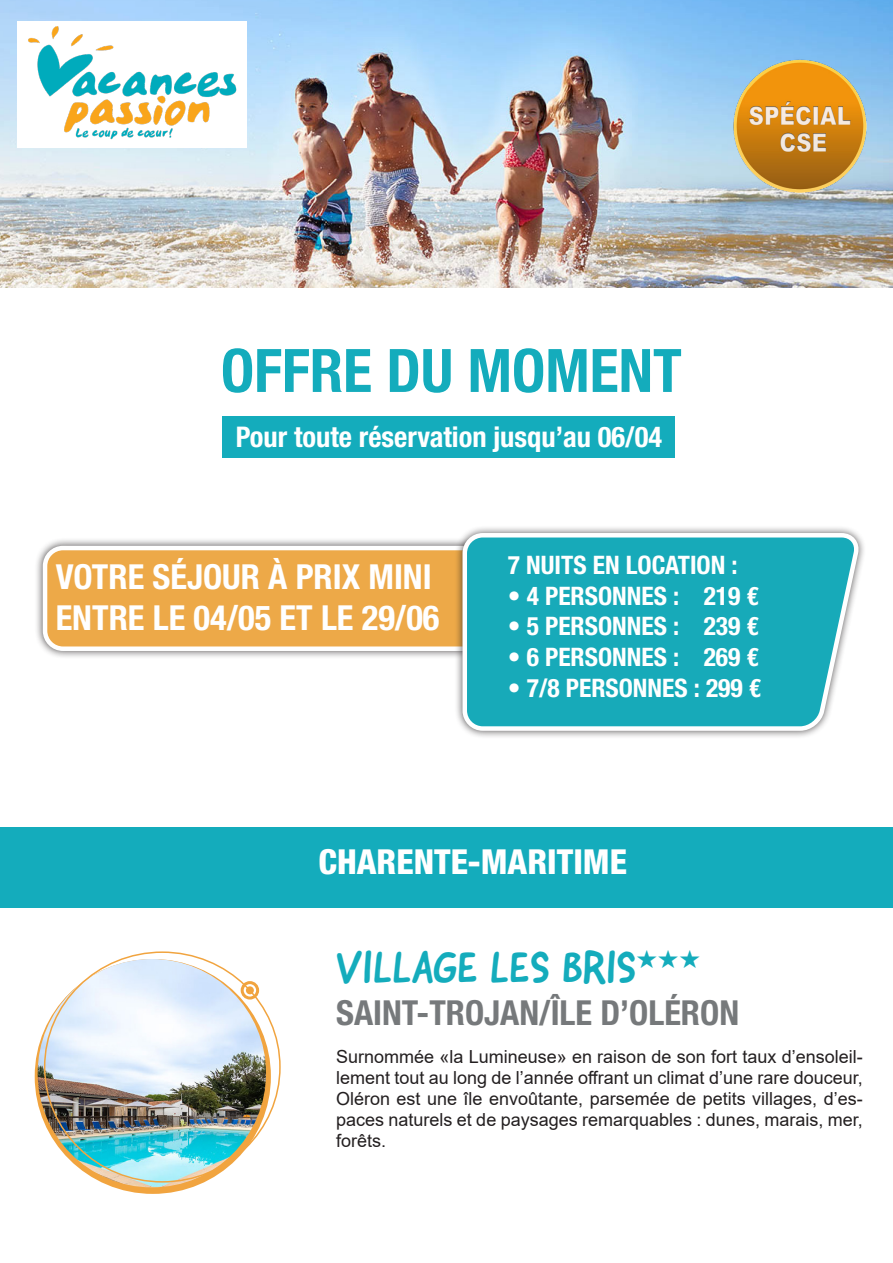
<style>
.page{position:relative;width:893px;height:1263px;background:#fff}
.page>*{position:absolute;margin:0;border:0;box-sizing:border-box;transform-origin:0 0}
.t1{font:700 condensed 60px "Helvetica Neue LT Std";color:#14acbc}
.t2{font:45px "Good Dog New";color:#14acbc}
.t3{font:700 condensed 34.5px "Helvetica Neue LT Std";color:#fff}
.t4{font:700 condensed 34.5px "Helvetica Neue LT Std";color:#76797b}
.t5{font:800 condensed 34.5px "Helvetica Neue LT Std";color:#fff}
.t6{font:700 condensed 28.5px "Helvetica Neue LT Std";color:#fff}
.t7{font:700 condensed 25.5px "Helvetica Neue LT Std";color:#fff}
.t8{font:18px/21px "Arial";color:#231f20;text-align:justify}
</style>
<div class="page">
<img style="left:0;top:0;width:893px;height:287px">
<svg style="left:17px;top:21px;width:230px;height:127px"></svg>
<img style="left:24px;top:22px;width:216px;height:119px">
<img style="left:733px;top:59px;width:133px;height:133px">
<div style="left:35px;top:537px;width:505px;height:122px;background:#231f20;opacity:.75"></div>
<svg style="left:41px;top:543px;width:413px;height:110px;background:#ebb15e"></svg>
<div style="left:222px;top:416px;width:452px;height:42px;background:#14acbc"></div>
<div style="left:454px;top:525px;width:412px;height:214px;background:#231f20;opacity:.75"></div>
<svg style="left:460px;top:531px;width:403px;height:202px;background:#36b3c0"></svg>
<div style="left:0;top:827px;width:893px;height:81px;background:#14acbc"></div>
<svg style="left:35px;top:959px;width:236px;height:235px;background:#eda74a"></svg>
<img style="left:38px;top:959px;width:228px;height:228px;border-radius:114px">
<div style="left:241px;top:981px;width:18px;height:18px;border:3px solid #f1a43f;border-radius:50%"></div>
<div style="left:246px;top:986px;width:8px;height:8px;background:#f1a43f;border-radius:50%"></div>
<p class="t1" style="left:221px;top:334px;width:462px">OFFRE DU MOMENT</p>
<p class="t6" style="left:236px;top:420px;width:428px">Pour toute réservation jusqu’au 06/04</p>
<p class="t3" style="left:56px;top:555px;width:377px">VOTRE SÉJOUR À PRIX MINI</p>
<p class="t3" style="left:56px;top:597px;width:385px">ENTRE LE 04/05 ET LE 29/06</p>
<p class="t7" style="left:508px;top:550px;width:231px">7 NUITS EN LOCATION :</p>
<p class="t7" style="left:508px;top:580px;width:252px">• 4 PERSONNES : 219 €</p>
<p class="t7" style="left:508px;top:611px;width:252px">• 5 PERSONNES : 239 €</p>
<p class="t7" style="left:508px;top:642px;width:252px">• 6 PERSONNES : 269 €</p>
<p class="t7" style="left:508px;top:672px;width:255px">• 7/8 PERSONNES : 299 €</p>
<p class="t5" style="left:318px;top:840px;width:310px">CHARENTE-MARITIME</p>
<p class="t2" style="left:336px;top:938px;width:366px">VILLAGE LES BRIS★★★</p>
<p class="t4" style="left:336px;top:991px;width:404px">SAINT-TROJAN/ÎLE D’OLÉRON</p>
<p class="t8" style="left:336px;top:1046px;width:528px">Surnommée «la Lumineuse» en raison de son fort taux d’ensoleil&shy;lement tout au long de l’année offrant un climat d’une rare douceur, Oléron est une île envoûtante, parsemée de petits villages, d’es&shy;paces naturels et de paysages remarquables : dunes, marais, mer, forêts.</p>
</div>
